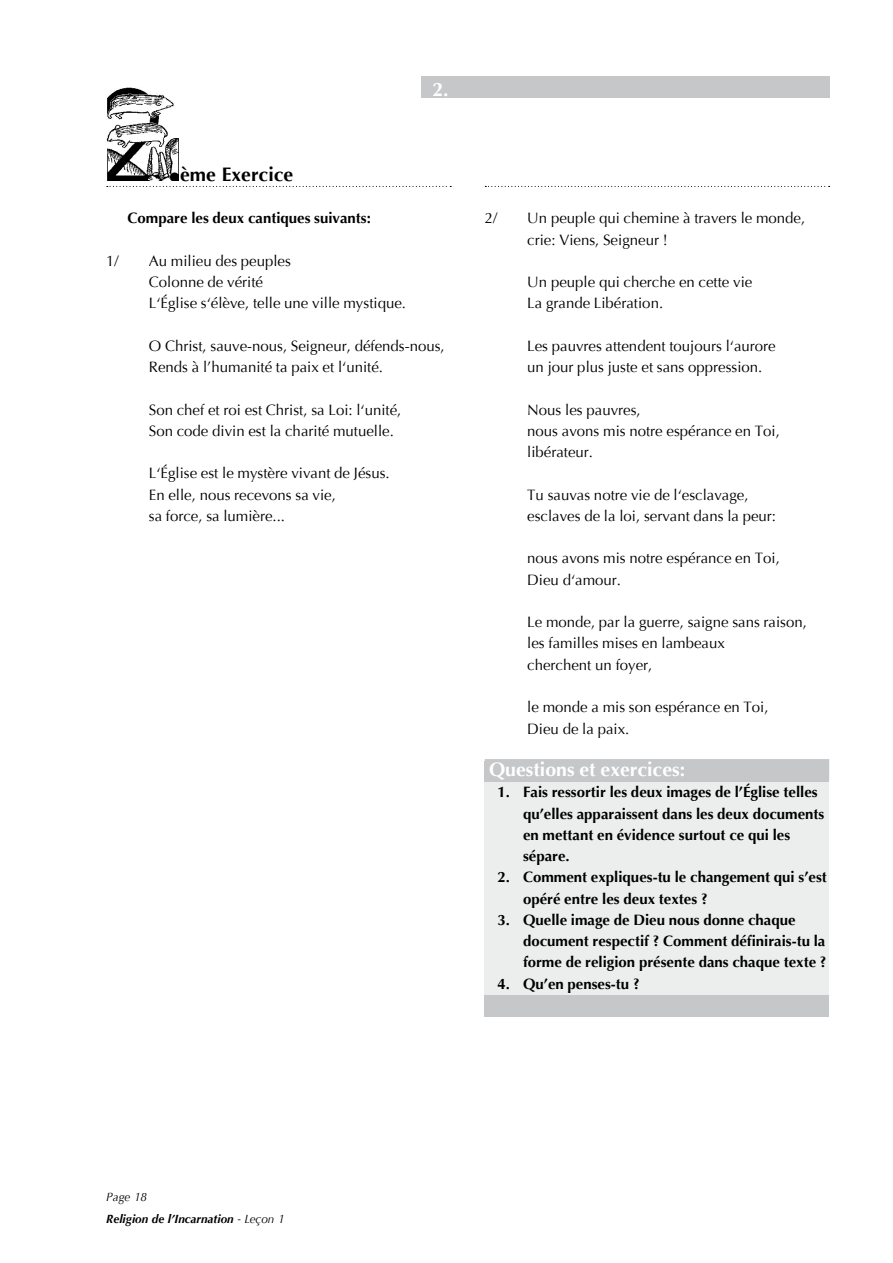
<style>
.page{position:relative;width:893px;height:1263px;background:#fff}
.page>*{position:absolute;margin:0;border:0;box-sizing:border-box;transform-origin:0 0}
.t1{font:700 19.5px "Optima";color:#fff}
.t2{font:700 19.5px "Optima";color:#000}
.t3{font:15px/21.3px "Optima";color:#000}
.t4{font:700 15px/21.3px "Optima";color:#000}
.t5{font:italic 700 12px/21.3px "Optima";color:#000}
.s1{font-weight:400}
</style>
<div class="page">
<div style="left:421px;top:77px;width:408px;height:21px;background:#c6c7c8"></div>
<div style="left:485px;top:761px;width:344px;height:21px;background:#c6c7c8"></div>
<div style="left:485px;top:995px;width:344px;height:21px;background:#c6c7c8"></div>
<div style="left:485px;top:782px;width:344px;height:213px;background:#eceded"></div>
<svg style="left:107px;top:186px;width:344px;height:1px"></svg>
<svg style="left:485px;top:186px;width:345px;height:1px"></svg>
<div style="left:485px;top:759px;width:344px;height:21px;background:#c6c7c8"></div>
<img style="left:106px;top:87px;width:72px;height:94px">
<h1 class="t2" style="left:180px;top:163px;width:115px">ème Exercice</h1>
<p class="t4" style="left:128px;top:208px;width:245px">Compare les deux cantiques suivants:</p>
<h1 class="t1" style="left:432px;top:78px;width:18px">2.</h1>
<p class="t3" style="left:106px;top:250px;width:14px">1/</p>
<p class="t3" style="left:149px;top:250px;width:259px">Au milieu des peuples<br>Colonne de vérité<br>L‘Église s‘élève, telle une ville mystique.</p>
<p class="t3" style="left:149px;top:335px;width:297px">O Christ, sauve-nous, Seigneur, défends-nous,<br>Rends à l’humanité ta paix et l‘unité.</p>
<p class="t3" style="left:149px;top:399px;width:254px">Son chef et roi est Christ, sa Loi: l‘unité,<br>Son code divin est la charité mutuelle.</p>
<p class="t3" style="left:149px;top:463px;width:242px">L‘Église est le mystère vivant de Jésus.<br>En elle, nous recevons sa vie,<br>sa force, sa lumière...</p>
<p class="t3" style="left:485px;top:208px;width:14px">2/</p>
<p class="t3" style="left:527px;top:208px;width:279px">Un peuple qui chemine à travers le monde, crie: Viens, Seigneur !</p>
<p class="t3" style="left:527px;top:271px;width:227px">Un peuple qui cherche en cette vie<br>La grande Libération.</p>
<p class="t3" style="left:527px;top:335px;width:250px">Les pauvres attendent toujours l‘aurore un jour plus juste et sans oppression.</p>
<p class="t3" style="left:527px;top:399px;width:254px">Nous les pauvres,<br>nous avons mis notre espérance en Toi, libérateur.</p>
<p class="t3" style="left:527px;top:484px;width:250px">Tu sauvas notre vie de l‘esclavage, esclaves de la loi, servant dans la peur:</p>
<p class="t3" style="left:527px;top:548px;width:254px">nous avons mis notre espérance en Toi,<br>Dieu d‘amour.</p>
<p class="t3" style="left:527px;top:612px;width:281px">Le monde, par la guerre, saigne sans raison, les familles mises en lambeaux<br>cherchent un foyer,</p>
<p class="t3" style="left:527px;top:697px;width:243px">le monde a mis son espérance en Toi,<br>Dieu de la paix.</p>
<h1 class="t1" style="left:489px;top:758px;width:198px">Questions et exercices:</h1>
<p class="t4" style="left:523px;top:782px;width:303px;text-indent:-26px">1. Fais ressortir les deux images de l’Église telles qu’elles apparaissent dans les deux documents en mettant en évidence surtout ce qui les sépare.</p>
<p class="t4" style="left:523px;top:867px;width:305px;text-indent:-26px">2. Comment expliques-tu le changement qui s’est opéré entre les deux textes ?</p>
<p class="t4" style="left:523px;top:909px;width:305px;text-indent:-26px">3. Quelle image de Dieu nous donne chaque document respectif ? Comment définirais-tu la forme de religion présente dans chaque texte ?</p>
<p class="t4" style="left:497px;top:973px;width:144px">4. Qu’en penses-tu ?</p>
<p class="t5" style="left:106px;top:1186px;width:180px"><span class="s1">Page 18<br></span>Religion de l’Incarnation <span class="s1">- Leçon 1</span></p>
</div>
